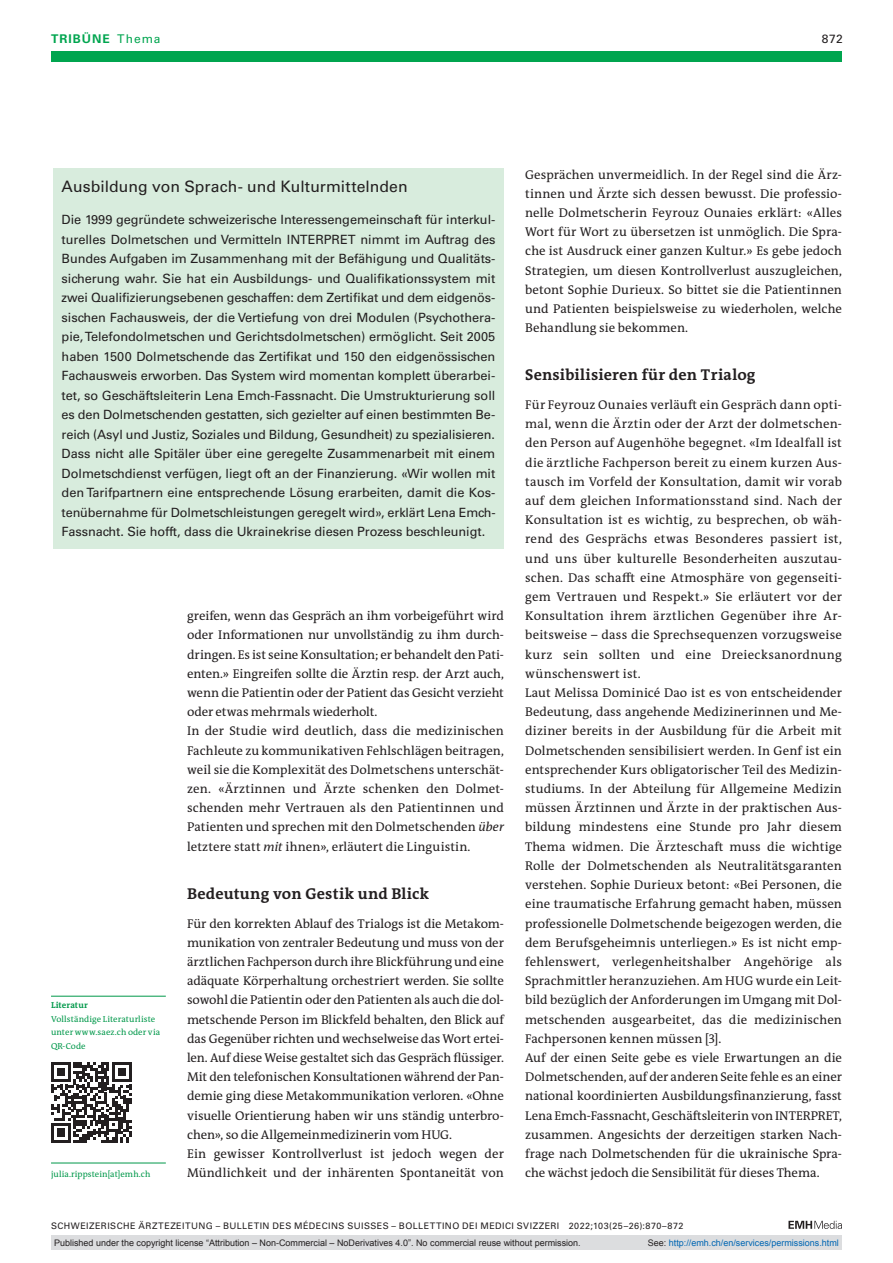
<style>
.page{position:relative;width:893px;height:1263px;background:#fff}
.page>*{position:absolute;margin:0;border:0;box-sizing:border-box;transform-origin:0 0}
.section-h1{font:700 15.75px "The Antiqua B W7";letter-spacing:.015em;color:#231f20}
.boxed-title-large{font:15.75px "Univers LT Std";letter-spacing:.005em;color:#231f20}
.section-pn{font:12.75px/19.2px "The Antiqua B W5 Plain";letter-spacing:.005em;color:#231f20;text-align:justify}
.boxed-text-large{font:12.75px/19.5px "Univers LT Std";letter-spacing:-.005em;color:#231f20;text-align:justify}
.t1{font:700 12px "Univers LT Std";letter-spacing:.085em;color:#00a54f}
.t2{font:12px "Univers LT Std";color:#231f20}
.t3{font:9px "Arial";color:#231f20}
.fusszeile{font:9px "Univers LT Std";letter-spacing:.05em;color:#231f20}
.t4{font:9px "Arial";color:#0066b3}
.footnote{font:8.7px/13.5px "The Antiqua B W5 Plain";letter-spacing:.01em;color:#00984a}
.author-address{font:8.7px "The Antiqua B W5 Plain";letter-spacing:.01em;color:#00984a}
.footnote-line{font:700 8.7px "The Antiqua B W7";letter-spacing:.01em;color:#00984a}
.s1{font-weight:400}
.s2{font-style:italic}
.s3{color:#231f20}
</style>
<div class="page">
<svg style="left:788px;top:1221px;width:54px;height:8px"></svg>
<div style="left:51px;top:51px;width:791px;height:11px;background:#00a54f"></div>
<div style="left:53px;top:168px;width:451px;height:41px;background:#d8ecdd"></div>
<div style="left:53px;top:207px;width:451px;height:341px;background:#d8ecdd"></div>
<hr style="left:51px;top:1163px;width:115px;height:1px;background:#00984a">
<hr style="left:51px;top:996px;width:115px;height:1px;background:#00984a">
<svg style="left:51px;top:1062px;width:80px;height:80px"></svg>
<div style="left:51px;top:1235px;width:791px;height:15px;background:#dcdddf"></div>
<p class="t1" style="left:51px;top:31px;width:111px">TRIBÜNE <span class="s1">Thema</span></p>
<p class="t2" style="left:822px;top:31px;width:22px">872</p>
<p class="boxed-title-large" style="left:62px;top:177px;width:348px">Ausbildung von Sprach- und Kulturmittelnden</p>
<p class="boxed-text-large" style="left:62px;top:210px;width:435px">Die 1999 gegründete schweizerische Interessengemeinschaft für interkul&shy;turelles Dolmetschen und Vermitteln INTERPRET nimmt im Auftrag des Bundes Aufgaben im Zusammenhang mit der Befähigung und Qualitäts&shy;sicherung wahr. Sie hat ein Ausbildungs- und Qualifikationssystem mit zwei Qualifizierungsebenen geschaffen: dem Zertifikat und dem eidgenös&shy;sischen Fachausweis, der die Vertiefung von drei Modulen (Psychothera&shy;pie, Telefondolmetschen und Gerichtsdolmetschen) ermöglicht. Seit 2005 haben 1500 Dolmetschende das Zertifikat und 150 den eidgenössischen Fachausweis erworben. Das System wird momentan komplett überarbei&shy;tet, so Geschäftsleiterin Lena Emch-Fassnacht. Die Umstrukturierung soll es den Dolmetschenden gestatten, sich gezielter auf einen bestimmten Be&shy;reich (Asyl und Justiz, Soziales und Bildung, Gesundheit) zu spezialisieren.<br>Dass nicht alle Spitäler über eine geregelte Zusammenarbeit mit einem Dolmetschdienst verfügen, liegt oft an der Finanzierung. «Wir wollen mit den Tarifpartnern eine entsprechende Lösung erarbeiten, damit die Kos&shy;tenübernahme für Dolmetschleistungen geregelt wird», erklärt Lena Emch-Fassnacht. Sie hofft, dass die Ukrainekrise diesen Prozess beschleunigt.</p>
<p class="footnote-line" style="left:51px;top:1000px;width:38px">Literatur</p>
<p class="footnote" style="left:51px;top:1012px;width:111px">Vollständige Literaturliste unter www.saez.ch oder via<br>QR-Code</p>
<p class="author-address" style="left:51px;top:1168px;width:101px">julia.rippstein[at]emh.ch</p>
<p class="section-pn" style="left:187px;top:606px;width:318px">greifen, wenn das Gespräch an ihm vorbeigeführt wird oder Informationen nur unvollständig zu ihm durch&shy;dringen. Es ist seine Konsultation; er behandelt den Pati&shy;enten.» Eingreifen sollte die Ärztin resp. der Arzt auch, wenn die Patientin oder der Patient das Gesicht verzieht oder etwas mehrmals wiederholt.</p>
<p class="section-pn" style="left:187px;top:722px;width:318px">In der Studie wird deutlich, dass die medizinischen Fachleute zu kommunikativen Fehlschlägen beitragen, weil sie die Komplexität des Dolmetschens unterschät&shy;zen. «Ärztinnen und Ärzte schenken den Dolmet&shy;schenden mehr Vertrauen als den Patientinnen und Patienten und sprechen mit den Dolmetschenden <span class="s2">über </span>letztere statt <span class="s2">mit</span> ihnen», erläutert die Linguistin.</p>
<p class="section-h1" style="left:187px;top:883px;width:244px">Bedeutung von Gestik und Blick</p>
<p class="section-pn" style="left:187px;top:914px;width:318px">Für den korrekten Ablauf des Trialogs ist die Metakom&shy;munikation von zentraler Bedeutung und muss von der ärztlichen Fachperson durch ihre Blickführung und eine adäquate Körperhaltung orchestriert werden. Sie sollte sowohl die Patientin oder den Patienten als auch die dol&shy;metschende Person im Blickfeld behalten, den Blick auf das Gegenüber richten und wechselweise das Wort ertei&shy;len. Auf diese Weise gestaltet sich das Gespräch flüssiger.<br>Mit den telefonischen Konsultationen während der Pan&shy;demie ging diese Metakommunikation verloren. «Ohne visuelle Orientierung haben wir uns ständig unterbro&shy;chen», so die Allgemeinmedizinerin vom HUG.</p>
<p class="section-pn" style="left:187px;top:1144px;width:318px">Ein gewisser Kontrollverlust ist jedoch wegen der<br>Mündlichkeit und der inhärenten Spontaneität von</p>
<p class="section-pn" style="left:525px;top:165px;width:318px">Gesprächen unvermeidlich. In der Regel sind die Ärz&shy;tinnen und Ärzte sich dessen bewusst. Die professio&shy;nelle Dolmetscherin Feyrouz Ounaies erklärt: «Alles Wort für Wort zu übersetzen ist unmöglich. Die Spra&shy;che ist Ausdruck einer ganzen Kultur.» Es gebe jedoch Strategien, um diesen Kontrollverlust auszugleichen, betont Sophie Durieux. So bittet sie die Patientinnen und Patienten beispielsweise zu wiederholen, welche Behandlung sie bekommen.</p>
<p class="section-h1" style="left:525px;top:365px;width:232px">Sensibilisieren für den Trialog</p>
<p class="section-pn" style="left:525px;top:395px;width:318px">Für Feyrouz Ounaies verläuft ein Gespräch dann opti&shy;mal, wenn die Ärztin oder der Arzt der dolmetschen&shy;den Person auf Augenhöhe begegnet. «Im Idealfall ist die ärztliche Fachperson bereit zu einem kurzen Aus&shy;tausch im Vorfeld der Konsultation, damit wir vorab auf dem gleichen Informationsstand sind. Nach der Konsultation ist es wichtig, zu besprechen, ob wäh&shy;rend des Gesprächs etwas Besonderes passiert ist, und uns über kulturelle Besonderheiten auszutau&shy;schen. Das schafft eine Atmosphäre von gegenseiti&shy;gem Vertrauen und Respekt.» Sie erläutert vor der Konsultation ihrem ärztlichen Gegenüber ihre Ar&shy;beitsweise – dass die Sprechsequenzen vorzugsweise kurz sein sollten und eine Dreiecksanordnung wünschenswert ist.</p>
<p class="section-pn" style="left:525px;top:683px;width:318px">Laut Melissa Dominicé Dao ist es von entscheidender Bedeutung, dass angehende Medizinerinnen und Me&shy;diziner bereits in der Ausbildung für die Arbeit mit Dolmetschenden sensibilisiert werden. In Genf ist ein entsprechender Kurs obligatorischer Teil des Medizin&shy;studiums. In der Abteilung für Allgemeine Medizin müssen Ärztinnen und Ärzte in der praktischen Aus&shy;bildung mindestens eine Stunde pro Jahr diesem Thema widmen. Die Ärzteschaft muss die wichtige Rolle der Dolmetschenden als Neutralitätsgaranten verstehen. Sophie Durieux betont: «Bei Personen, die eine traumatische Erfahrung gemacht haben, müssen professionelle Dolmetschende beigezogen werden, die dem Berufsgeheimnis unterliegen.» Es ist nicht emp&shy;fehlenswert, verlegenheitshalber Angehörige als Sprachmittler heranzuziehen. Am HUG wurde ein Leit&shy;bild bezüglich der Anforderungen im Umgang mit Dol&shy;metschenden ausgearbeitet, das die medizinischen Fachpersonen kennen müssen [3].</p>
<p class="section-pn" style="left:525px;top:1048px;width:318px">Auf der einen Seite gebe es viele Erwartungen an die Dolmetschenden, auf der anderen Seite fehle es an einer national koordinierten Ausbildungsfinanzierung, fasst Lena Emch-Fassnacht, Geschäftsleiterin von INTERPRET, zusammen. Angesichts der derzeitigen starken Nach&shy;frage nach Dolmetschenden für die ukrainische Spra&shy;che wächst jedoch die Sensibilität für dieses Thema.</p>
<p class="fusszeile" style="left:51px;top:1220px;width:634px">SCHWEIZERISCHE ÄRZTEZEITUNG – BULLETIN DES MÉDECINS SUISSES – BOLLETTINO DEI MEDICI SVIZZERI 2022;103(25–26):870–872</p>
<p class="t3" style="left:54px;top:1237px;width:528px">Published under the copyright license “Attribution – Non-Commercial – NoDerivatives 4.0”. No commercial reuse without permission.</p>
<p class="t4" style="left:648px;top:1237px;width:193px"><span class="s3">See:</span> http://emh.ch/en/services/permissions.html</p>
</div>
